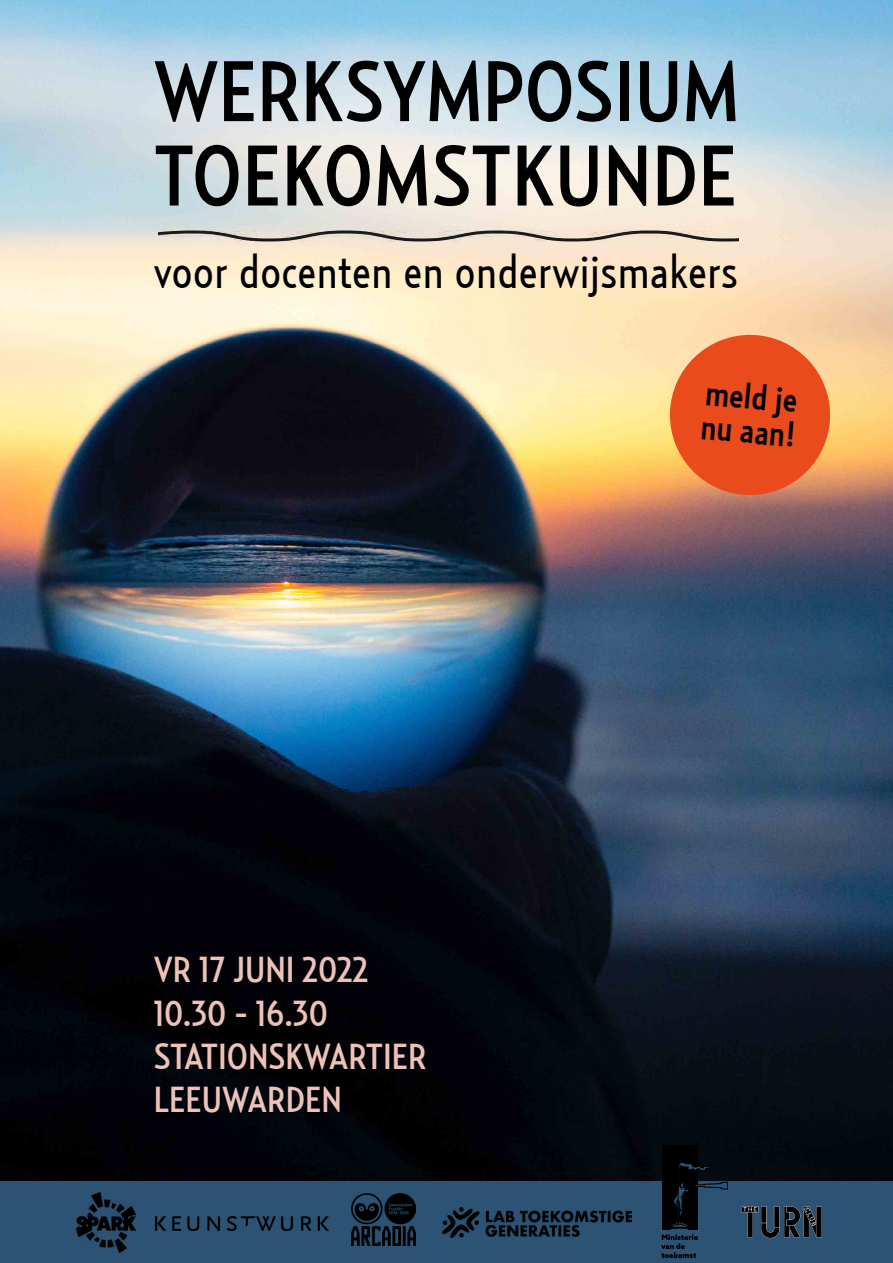
<style>
.page{position:relative;width:893px;height:1263px;background:#fff}
.page>*{position:absolute;margin:0;border:0;box-sizing:border-box;transform-origin:0 0}
.t1{font:500 84.9px/84.3px "Relay Cond";color:#000}
.t2{font:48px "Relay Cond";letter-spacing:.01em;color:#000}
.t3{font:500 36px/43.2px "Relay Cond";color:#edc2b8}
.t4{font:500 36px/34.5px "Relay Cond";color:#000}
</style>
<div class="page">
<img style="left:0;top:0;width:893px;height:1181px">
<svg style="left:665px;top:330px;width:170px;height:170px;background:#eb6d3d"></svg>
<div style="left:0;top:1181px;width:893px;height:82px;background:#2c5374"></div>
<img style="left:741px;top:1206px;width:81px;height:32px">
<img style="left:156px;top:1216px;width:173px;height:14px">
<img style="left:76px;top:1193px;width:60px;height:59px">
<img style="left:158px;top:230px;width:581px;height:12px">
<img style="left:352px;top:1193px;width:64px;height:53px">
<div style="left:662px;top:1145px;width:36px;height:85px;background:#000"></div>
<svg style="left:661px;top:1157px;width:67px;height:101px"></svg>
<img style="left:443px;top:1207px;width:188px;height:30px">
<h1 class="t1" style="left:154px;top:47px;width:587px">WERKSYMPOSIUM<br>TOEKOMSTKUNDE</h1>
<h2 class="t2" style="left:154px;top:243px;width:586px">voor docenten en onderwijsmakers</h2>
<p class="t3" style="left:154px;top:947px;width:275px">VR 17 JUNI 2022<br>10.30 - 16.30<br>STATIONSKWARTIER<br>LEEUWARDEN</p>
<p class="t4" style="left:705px;top:374px;width:97px;rotate:5deg">meld je nu aan!</p>
</div>
